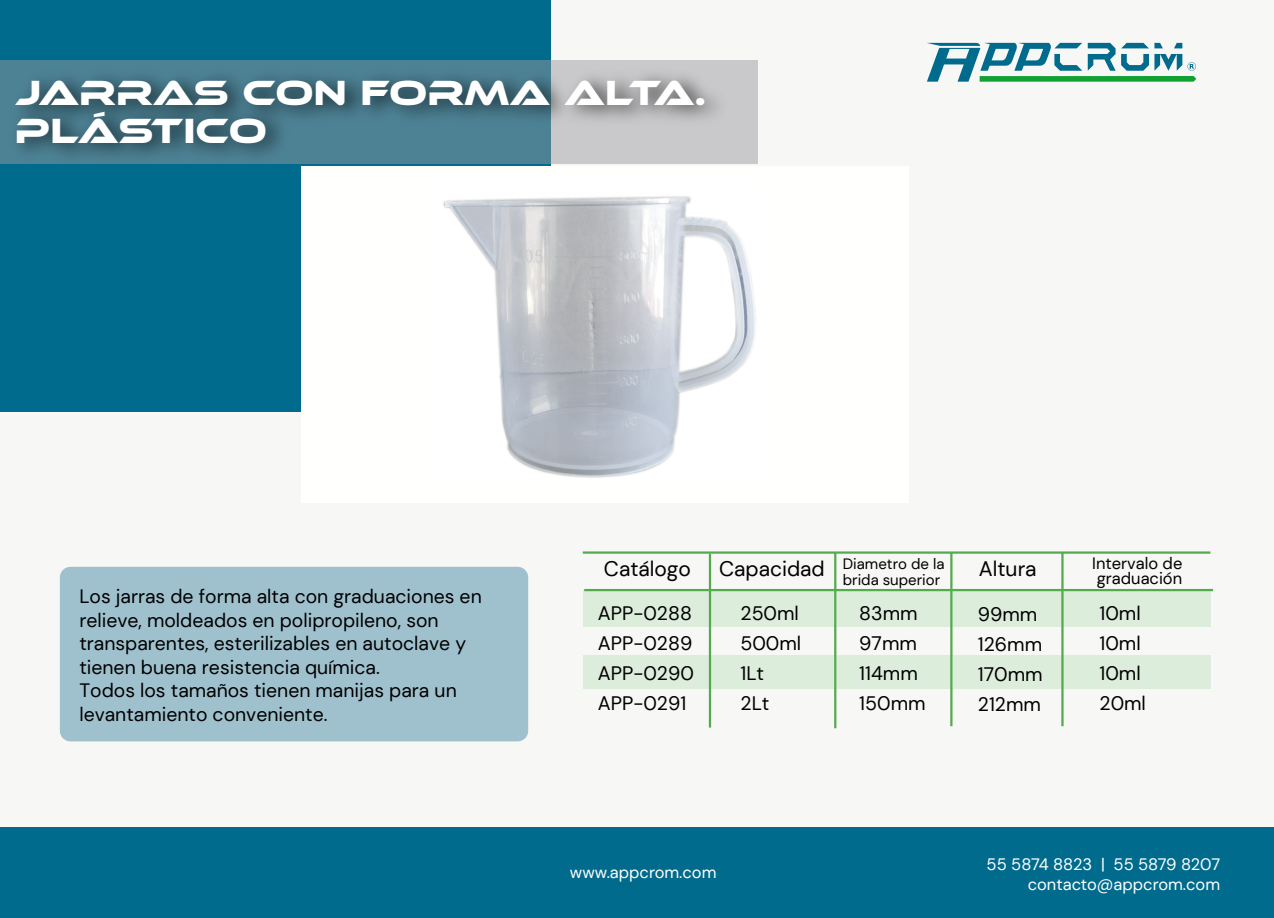
<style>
.page{position:relative;width:1274px;height:918px;background:#fff}
.page>*{position:absolute;margin:0;border:0;box-sizing:border-box;transform-origin:0 0}
.t1{font:36px/37.5px "Ethnocentric Rg";color:#fff}
.t2{font:21px "DM Sans";color:#000}
.t3{font:19.5px/30px "DM Sans";color:#000}
.t4{font:19.35px/23.5px "DM Sans";color:#000}
.t5{font:16.5px/19.8px "DM Sans";color:#fff;text-align:right}
.t6{font:16.5px/15px "DM Sans";color:#000}
.t7{font:15px/16.5px "DM Sans";color:#000;text-align:right}
.s1{font-size:21px}
</style>
<div class="page">
<div style="left:1px;top:0;width:1272px;height:893px;background:#f7f7f5"></div>
<div style="left:0;top:0;width:550px;height:412px;background:#006b8c"></div>
<div style="left:0;top:828px;width:1273px;height:90px;background:#006b8c"></div>
<svg style="left:927px;top:43px;width:268px;height:39px"></svg>
<div style="left:301px;top:166px;width:608px;height:337px;background:#fffffd"></div>
<hr style="left:582px;top:551px;width:627px;height:3px;background:#54ab4d">
<div style="left:582px;top:590px;width:627px;height:37px;background:#dceddb"></div>
<div style="left:1px;top:61px;width:756px;height:103px;background:#c9c8ca"></div>
<img style="left:1px;top:57px;width:736px;height:109px">
<hr style="left:584px;top:589px;width:628px;height:2px;background:#54ab4d">
<div style="left:582px;top:655px;width:627px;height:34px;background:#dceddb"></div>
<hr style="left:708px;top:554px;width:3px;height:174px;background:#54ab4d">
<hr style="left:834px;top:553px;width:2px;height:175px;background:#54ab4d">
<hr style="left:950px;top:553px;width:2px;height:173px;background:#54ab4d">
<hr style="left:1061px;top:553px;width:2px;height:173px;background:#54ab4d">
<img style="left:443px;top:196px;width:313px;height:282px">
<div style="left:60px;top:567px;width:468px;height:174px;background:#9fc1ce;border-radius:11px"></div>
<h1 class="t1" style="left:15px;top:74px;width:692px">JARRAS CON FORMA ALTA.<br>PLÁSTICO</h1>
<p class="t4" style="left:79px;top:584px;width:404px">Los jarras de forma alta con graduaciones en relieve, moldeados en polipropileno, son transparentes, esterilizables en autoclave y tienen buena resistencia química.<br>Todos los tamaños tienen manijas para un levantamiento conveniente.</p>
<p class="t2" style="left:603px;top:556px;width:89px">Catálogo</p>
<p class="t7" style="left:718px;top:555px;width:227px"><span class="s1">Capacidad</span> Diametro de la brida superior</p>
<p class="t2" style="left:978px;top:556px;width:59px">Altura</p>
<p class="t6" style="left:1091px;top:556px;width:92px">Intervalo de graduación</p>
<p class="t3" style="left:597px;top:598px;width:97px;text-align:justify">APP-0288<br>APP-0289<br>APP-0290<br>APP-0291</p>
<p class="t3" style="left:740px;top:598px;width:62px">250ml<br>500ml<br>1Lt<br>2Lt</p>
<p class="t3" style="left:859px;top:599px;width:68px">83mm<br>97mm<br>114mm<br>150mm</p>
<p class="t3" style="left:977px;top:599px;width:66px">99mm<br>126mm<br>170mm<br>212mm</p>
<p class="t3" style="left:1099px;top:598px;width:48px">10ml<br>10ml<br>10ml<br>20ml</p>
<p class="t5" style="left:570px;top:862px;width:148px">www.appcrom.com</p>
<p class="t5" style="left:1026px;top:851px;width:194px">contacto@appcrom.com</p>
<p class="t5" style="left:986px;top:854px;width:235px">55 5874 8823 | 55 5879 8207 contacto@appcrom.com</p>
</div>
